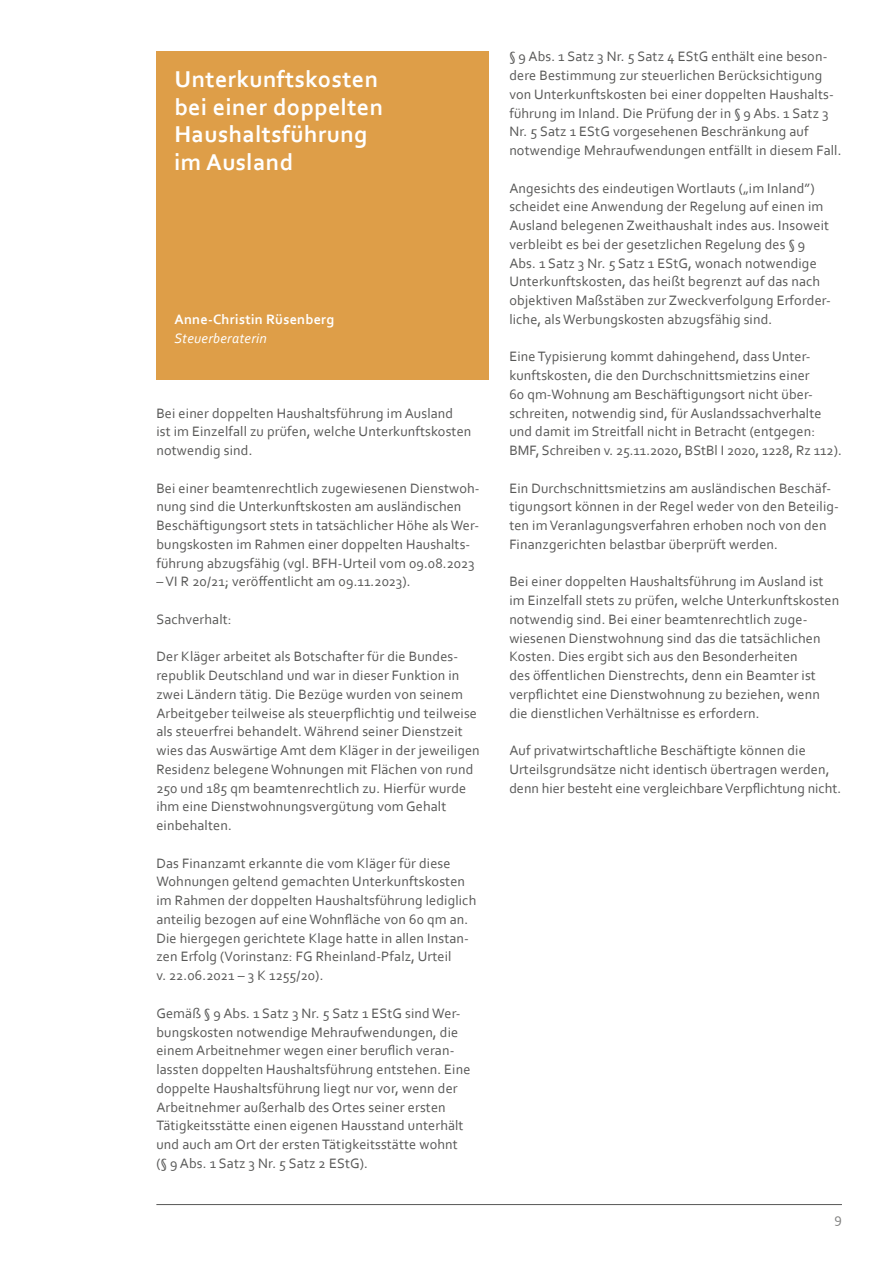
<style>
.page{position:relative;width:893px;height:1263px;background:#fff}
.page>*{position:absolute;margin:0;border:0;box-sizing:border-box;transform-origin:0 0}
.t1{font:700 24px/27.8px "Corbel";letter-spacing:.02em;color:#fff}
.t2{font:14.25px/18.8px "Corbel";letter-spacing:.01em;color:#575756}
.t3{font:700 14.25px "Corbel";letter-spacing:.02em;color:#fff}
.t4{font:italic 14.25px "Corbel";letter-spacing:.02em;color:#fff}
.t5{font:14.25px "Corbel";color:#7e7e7d}
</style>
<div class="page">
<hr style="left:156px;top:1204px;width:686px;height:1px;background:#575756">
<div style="left:156px;top:51px;width:333px;height:328px;background:#de9e48"></div>
<h1 class="t1" style="left:174px;top:64px;width:210px">Unterkunftskosten bei einer doppelten<br>Haushaltsführung im Ausland</h1>
<p class="t3" style="left:174px;top:310px;width:161px">Anne-Christin Rüsenberg</p>
<p class="t4" style="left:174px;top:329px;width:94px">Steuerberaterin</p>
<p class="t2" style="left:156px;top:403px;width:317px">Bei einer doppelten Haushaltsführung im Ausland<br>ist im Einzelfall zu prüfen, welche Unterkunftskosten notwendig sind.</p>
<p class="t2" style="left:156px;top:478px;width:325px">Bei einer beamtenrechtlich zugewiesenen Dienstwoh&shy;nung sind die Unterkunftskosten am ausländischen Beschäftigungsort stets in tatsächlicher Höhe als Wer&shy;bungskosten im Rahmen einer doppelten Haushalts&shy;führung abzugsfähig (vgl. BFH-Urteil vom 09.08.2023</p>
<p class="t2" style="left:156px;top:572px;width:256px">– VI R 20/21; veröffentlicht am 09.11.2023).</p>
<p class="t2" style="left:156px;top:609px;width:77px">Sachverhalt:</p>
<p class="t2" style="left:156px;top:647px;width:325px">Der Kläger arbeitet als Botschafter für die Bundes&shy;republik Deutschland und war in dieser Funktion in zwei Ländern tätig. Die Bezüge wurden von seinem Arbeitgeber teilweise als steuerpflichtig und teilweise als steuerfrei behandelt. Während seiner Dienstzeit wies das Auswärtige Amt dem Kläger in der jeweiligen Residenz belegene Wohnungen mit Flächen von rund 250 und 185 qm beamtenrechtlich zu. Hierfür wurde ihm eine Dienstwohnungsvergütung vom Gehalt einbehalten.</p>
<p class="t2" style="left:156px;top:853px;width:321px">Das Finanzamt erkannte die vom Kläger für diese Wohnungen geltend gemachten Unterkunftskosten im Rahmen der doppelten Haushaltsführung lediglich anteilig bezogen auf eine Wohnfläche von 60 qm an.<br>Die hiergegen gerichtete Klage hatte in allen Instan&shy;zen Erfolg (Vorinstanz: FG Rheinland-Pfalz, Urteil<br>v. 22.06.2021 – 3 K 1255/20).</p>
<p class="t2" style="left:156px;top:1003px;width:316px">Gemäß § 9 Abs. 1 Satz 3 Nr. 5 Satz 1 EStG sind Wer&shy;bungskosten notwendige Mehraufwendungen, die einem Arbeitnehmer wegen einer beruflich veran&shy;lassten doppelten Haushaltsführung entstehen. Eine doppelte Haushaltsführung liegt nur vor, wenn der Arbeitnehmer außerhalb des Ortes seiner ersten Tätigkeitsstätte einen eigenen Hausstand unterhält und auch am Ort der ersten Tätigkeitsstätte wohnt (§ 9 Abs. 1 Satz 3 Nr. 5 Satz 2 EStG).</p>
<p class="t2" style="left:509px;top:47px;width:334px">§ 9 Abs. 1 Satz 3 Nr. 5 Satz 4 EStG enthält eine beson&shy;dere Bestimmung zur steuerlichen Berücksichtigung von Unterkunftskosten bei einer doppelten Haushalts&shy;führung im Inland. Die Prüfung der in § 9 Abs. 1 Satz 3<br>Nr. 5 Satz 1 EStG vorgesehenen Beschränkung auf notwendige Mehraufwendungen entfällt in diesem Fall.</p>
<p class="t2" style="left:509px;top:178px;width:323px">Angesichts des eindeutigen Wortlauts („im Inland”) scheidet eine Anwendung der Regelung auf einen im Ausland belegenen Zweithaushalt indes aus. Insoweit verbleibt es bei der gesetzlichen Regelung des § 9<br>Abs. 1 Satz 3 Nr. 5 Satz 1 EStG, wonach notwendige Unterkunftskosten, das heißt begrenzt auf das nach objektiven Maßstäben zur Zweckverfolgung Erforder&shy;liche, als Werbungskosten abzugsfähig sind.</p>
<p class="t2" style="left:509px;top:347px;width:334px">Eine Typisierung kommt dahingehend, dass Unter&shy;kunftskosten, die den Durchschnittsmietzins einer<br>60 qm-Wohnung am Beschäftigungsort nicht über&shy;schreiten, notwendig sind, für Auslandssachverhalte und damit im Streitfall nicht in Betracht (entgegen:<br>BMF, Schreiben v. 25.11.2020, BStBl I 2020, 1228, Rz 112).</p>
<p class="t2" style="left:509px;top:478px;width:331px">Ein Durchschnittsmietzins am ausländischen Beschäf&shy;tigungsort können in der Regel weder von den Beteilig&shy;ten im Veranlagungsverfahren erhoben noch von den Finanzgerichten belastbar überprüft werden.</p>
<p class="t2" style="left:509px;top:572px;width:331px">Bei einer doppelten Haushaltsführung im Ausland ist im Einzelfall stets zu prüfen, welche Unterkunftskosten notwendig sind. Bei einer beamtenrechtlich zuge&shy;wiesenen Dienstwohnung sind das die tatsächlichen Kosten. Dies ergibt sich aus den Besonderheiten<br>des öffentlichen Dienstrechts, denn ein Beamter ist verpflichtet eine Dienstwohnung zu beziehen, wenn die dienstlichen Verhältnisse es erfordern.</p>
<p class="t2" style="left:509px;top:741px;width:333px">Auf privatwirtschaftliche Beschäftigte können die<br>Urteilsgrundsätze nicht identisch übertragen werden, denn hier besteht eine vergleichbare Verpflichtung nicht.</p>
<p class="t5" style="left:834px;top:1209px;width:9px">9</p>
</div>
